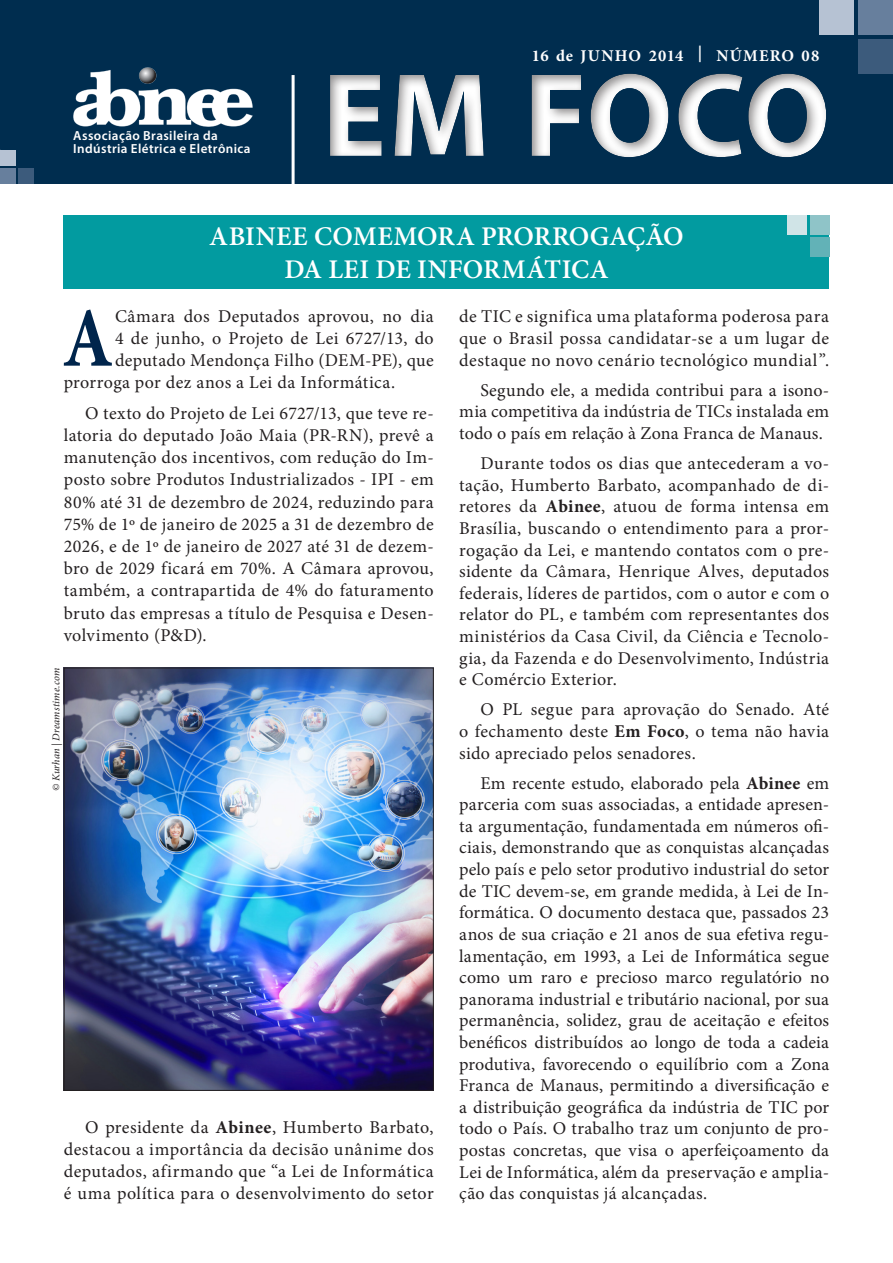
<style>
.page{position:relative;width:893px;height:1263px;background:#fff}
.page>*{position:absolute;margin:0;border:0;box-sizing:border-box;transform-origin:0 0}
.t1{font:700 120px "Myriad Pro";letter-spacing:.005em;color:#fff}
.t2{font:700 84.45px "Minion Pro";color:#00254c;scale:.85 1}
.t3{font:600 27px "Minion Pro";letter-spacing:.01em;color:#fff}
.t4{font:18px/21.6px "Minion Pro";letter-spacing:.015em;color:#231f20;text-align:justify}
.t5{font:700 16.5px "Minion Pro";letter-spacing:.075em;color:#fff}
.t6{font:600 13.2px "Myriad Pro";letter-spacing:.03em;color:#fff}
.t7{font:italic 10.5px "Minion Pro";letter-spacing:.02em;color:#231f20}
.s1{font-weight:700}
</style>
<div class="page">
<div style="left:0;top:0;width:893px;height:184px;background:#002d4f"></div>
<div style="left:241px;top:33px;width:652px;height:269px;background:#231f20;opacity:.5"></div>
<img style="left:73px;top:68px;width:179px;height:58px">
<hr style="left:292px;top:75px;width:3px;height:109px;background:#fff">
<div style="left:859px;top:0;width:34px;height:34px;background:#677f9d"></div>
<div style="left:819px;top:0;width:34px;height:34px;background:#b6c2d3"></div>
<div style="left:859px;top:39px;width:34px;height:34px;background:#3c5b7c"></div>
<div style="left:0;top:168px;width:16px;height:16px;background:#677f9d"></div>
<div style="left:0;top:150px;width:16px;height:15px;background:#b6c2d3"></div>
<div style="left:18px;top:168px;width:16px;height:16px;background:#3c5b7c"></div>
<div style="left:64px;top:215px;width:765px;height:73px;background:#029ba0"></div>
<div style="left:810px;top:215px;width:19px;height:19px;background:#8fc4c8"></div>
<div style="left:788px;top:215px;width:19px;height:19px;background:#d0e4e7"></div>
<div style="left:810px;top:237px;width:19px;height:19px;background:#62b2b7"></div>
<img style="left:66px;top:670px;width:366px;height:419px">
<div style="left:64px;top:668px;width:370px;height:423px;border:1px solid #231f20"></div>
<p class="t6" style="left:73px;top:127px;width:146px">Associação Brasileira da</p>
<p class="t6" style="left:73px;top:141px;width:179px">Indústria Elétrica e Eletrônica</p>
<p class="t5" style="left:532px;top:44px;width:289px">16 de JUNHO 2014 | NÚMERO 08</p>
<h1 class="t1" style="left:322px;top:37px;width:510px">EM FOCO</h1>
<p class="t3" style="left:209px;top:218px;width:476px">ABINEE COMEMORA PRORROGAÇÃO</p>
<p class="t3" style="left:284px;top:250px;width:326px">DA LEI DE INFORMÁTICA</p>
<p class="t2" style="left:63px;top:279px;width:61px">A</p>
<p class="t4" style="left:115px;top:306px;width:320px">Câmara dos Deputados aprovou, no dia</p>
<p class="t4" style="left:115px;top:328px;width:320px">4 de junho, o Projeto de Lei 6727/13, do</p>
<p class="t4" style="left:115px;top:349px;width:320px">deputado Mendonça Filho (DEM-PE), que</p>
<p class="t4" style="left:64px;top:371px;width:333px">prorroga por dez anos a Lei da Informática.</p>
<p class="t4" style="left:64px;top:402px;width:371px;line-height:22.2px;text-indent:21px">O texto do Projeto de Lei 6727/13, que teve re&shy;latoria do deputado João Maia (PR-RN), prevê a manutenção dos incentivos, com redução do Im&shy;posto sobre Produtos Industrializados - IPI - em 80% até 31 de dezembro de 2024, reduzindo para 75% de 1º de janeiro de 2025 a 31 de dezembro de 2026, e de 1º de janeiro de 2027 até 31 de dezem&shy;bro de 2029 ficará em 70%. A Câmara aprovou, também, a contrapartida de 4% do faturamento bruto das empresas a título de Pesquisa e Desen&shy;volvimento (P&amp;D).</p>
<p class="t7" style="left:49px;top:791px;width:125px;rotate:-90deg">© Kurhan | Dreamstime.com</p>
<p class="t4" style="left:64px;top:1116px;width:371px;line-height:22.2px;text-indent:21px">O presidente da <span class="s1">Abinee</span>, Humberto Barbato, destacou a importância da decisão unânime dos deputados, afirmando que “a Lei de Informática é uma política para o desenvolvimento do setor</p>
<p class="t4" style="left:459px;top:306px;width:371px">de TIC e significa uma plataforma poderosa para que o Brasil possa candidatar-se a um lugar de destaque no novo cenário tecnológico mundial”.</p>
<p class="t4" style="left:459px;top:379px;width:371px;text-indent:21px">Segundo ele, a medida contribui para a isono&shy;mia competitiva da indústria de TICs instalada em todo o país em relação à Zona Franca de Manaus.</p>
<p class="t4" style="left:459px;top:453px;width:371px;text-indent:21px">Durante todos os dias que antecederam a vo&shy;tação, Humberto Barbato, acompanhado de di&shy;retores da <span class="s1">Abinee</span>, atuou de forma intensa em Brasília, buscando o entendimento para a pror&shy;rogação da Lei, e mantendo contatos com o pre&shy;sidente da Câmara, Henrique Alves, deputados federais, líderes de partidos, com o autor e com o relator do PL, e também com representantes dos ministérios da Casa Civil, da Ciência e Tecnolo&shy;gia, da Fazenda e do Desenvolvimento, Indústria e Comércio Exterior.</p>
<p class="t4" style="left:459px;top:699px;width:371px;text-indent:21px">O PL segue para aprovação do Senado. Até o fechamento deste <span class="s1">Em Foco</span>, o tema não havia sido apreciado pelos senadores.</p>
<p class="t4" style="left:459px;top:772px;width:371px;text-indent:21px">Em recente estudo, elaborado pela <span class="s1">Abinee</span> em parceria com suas associadas, a entidade apresen&shy;ta argumentação, fundamentada em números ofi&shy;ciais, demonstrando que as conquistas alcançadas pelo país e pelo setor produtivo industrial do setor de TIC devem-se, em grande medida, à Lei de In&shy;formática. O documento destaca que, passados 23 anos de sua criação e 21 anos de sua efetiva regu&shy;lamentação, em 1993, a Lei de Informática segue como um raro e precioso marco regulatório no panorama industrial e tributário nacional, por sua permanência, solidez, grau de aceitação e efeitos benéficos distribuídos ao longo de toda a cadeia produtiva, favorecendo o equilíbrio com a Zona Franca de Manaus, permitindo a diversificação e a distribuição geográfica da indústria de TIC por todo o País. O trabalho traz um conjunto de pro&shy;postas concretas, que visa o aperfeiçoamento da Lei de Informática, além da preservação e amplia&shy;ção das conquistas já alcançadas.</p>
</div>
